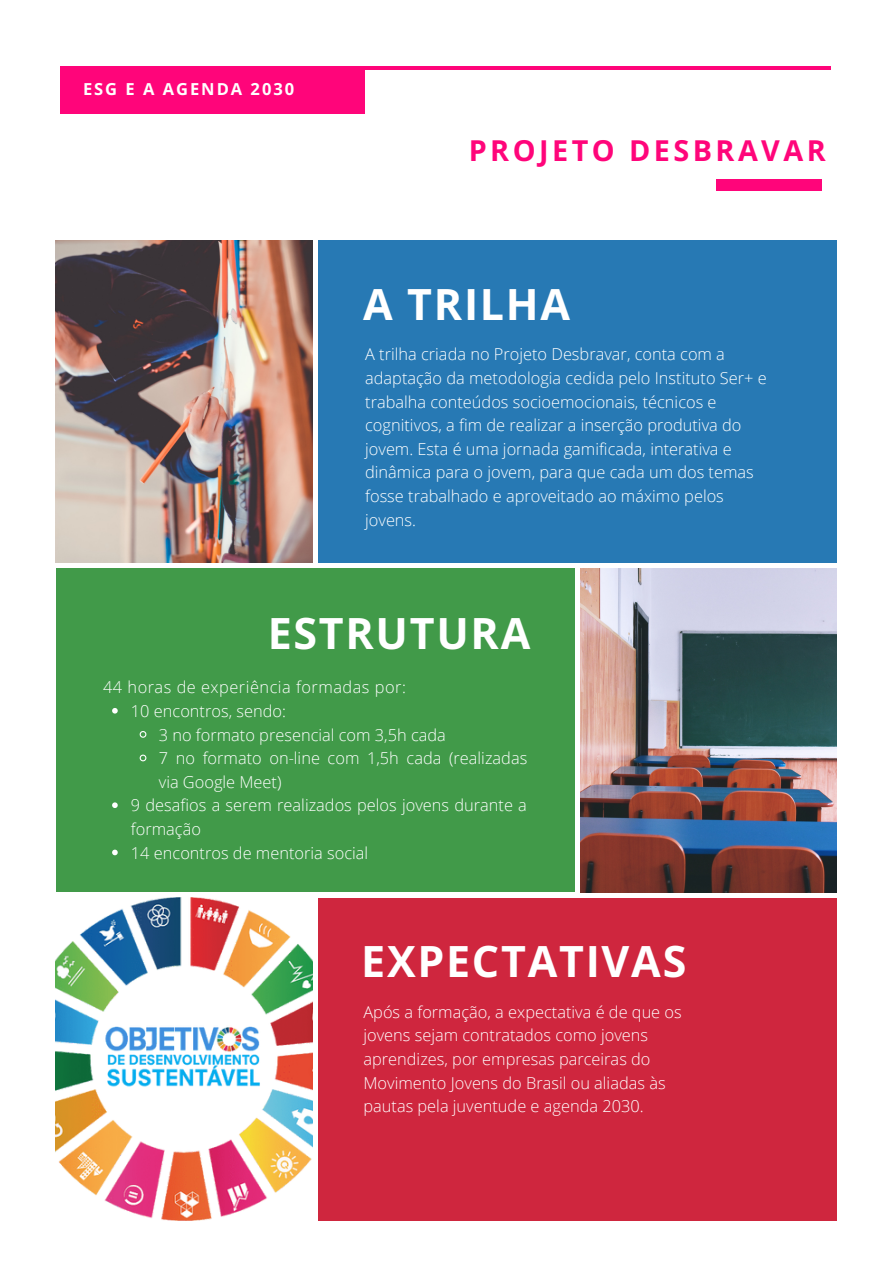
<style>
.page{position:relative;width:893px;height:1264px;background:#fff}
.page>*{position:absolute;margin:0;border:0;box-sizing:border-box;transform-origin:0 0}
.t1{font:700 42.9px "Open Sans";letter-spacing:.04em;color:#fff}
.t2{font:700 28.8px "Open Sans";letter-spacing:.12em;color:#ff057a}
.t3{font:700 16.5px "Open Sans";letter-spacing:.12em;color:#fff}
.t4{font:300 16.35px/23.5px "Open Sans";color:#fff}
.t5{font:300 16.35px "Open Sans";letter-spacing:.03em;color:#fff}
</style>
<div class="page">
<img style="left:56px;top:240px;width:256px;height:323px">
<img style="left:580px;top:568px;width:256px;height:324px">
<img style="left:56px;top:898px;width:256px;height:322px">
<div style="left:56px;top:568px;width:518px;height:324px;background:#419a49"></div>
<div style="left:318px;top:240px;width:518px;height:323px;background:#2779b4"></div>
<div style="left:318px;top:898px;width:518px;height:322px;background:#cf263e"></div>
<div style="left:716px;top:180px;width:105px;height:10px;background:#ff057a"></div>
<svg style="left:112px;top:708px;width:6px;height:5px"></svg>
<svg style="left:139px;top:731px;width:8px;height:7px"></svg>
<svg style="left:139px;top:754px;width:8px;height:8px"></svg>
<svg style="left:112px;top:802px;width:6px;height:6px"></svg>
<svg style="left:112px;top:849px;width:6px;height:6px"></svg>
<hr style="left:60px;top:66px;width:770px;height:4px;background:#ff057a">
<div style="left:60px;top:66px;width:305px;height:47px;background:#ff057a"></div>
<p class="t3" style="left:83px;top:78px;width:213px">ESG E A AGENDA 2030</p>
<h2 class="t2" style="left:468px;top:130px;width:358px">PROJETO DESBRAVAR</h2>
<h1 class="t1" style="left:363px;top:274px;width:209px">A TRILHA</h1>
<p class="t4" style="left:365px;top:342px;width:403px">A trilha criada no Projeto Desbravar, conta com a adaptação da metodologia cedida pelo Instituto Ser+ e trabalha conteúdos socioemocionais, técnicos e cognitivos, a fim de realizar a inserção produtiva do jovem. Esta é uma jornada gamificada, interativa e dinâmica para o jovem, para que cada um dos temas fosse trabalhado e aproveitado ao máximo pelos jovens.</p>
<h1 class="t1" style="left:268px;top:603px;width:264px">ESTRUTURA</h1>
<p class="t5" style="left:103px;top:676px;width:304px">44 horas de experiência formadas por:</p>
<p class="t4" style="left:131px;top:698px;width:156px">10 encontros, sendo:</p>
<p class="t4" style="left:159px;top:722px;width:288px">3 no formato presencial com 3,5h cada</p>
<p class="t4" style="left:159px;top:746px;width:370px">7 no formato on-line com 1,5h cada (realizadas</p>
<p class="t4" style="left:159px;top:769px;width:124px">via Google Meet)</p>
<p class="t4" style="left:131px;top:793px;width:397px">9 desafios a serem realizados pelos jovens durante a</p>
<p class="t4" style="left:131px;top:817px;width:72px">formação</p>
<p class="t4" style="left:131px;top:840px;width:239px">14 encontros de mentoria social</p>
<h1 class="t1" style="left:361px;top:931px;width:326px">EXPECTATIVAS</h1>
<p class="t4" style="left:363px;top:999px;width:320px">Após a formação, a expectativa é de que os jovens sejam contratados como jovens aprendizes, por empresas parceiras do Movimento Jovens do Brasil ou aliadas às pautas pela juventude e agenda 2030.</p>
</div>
